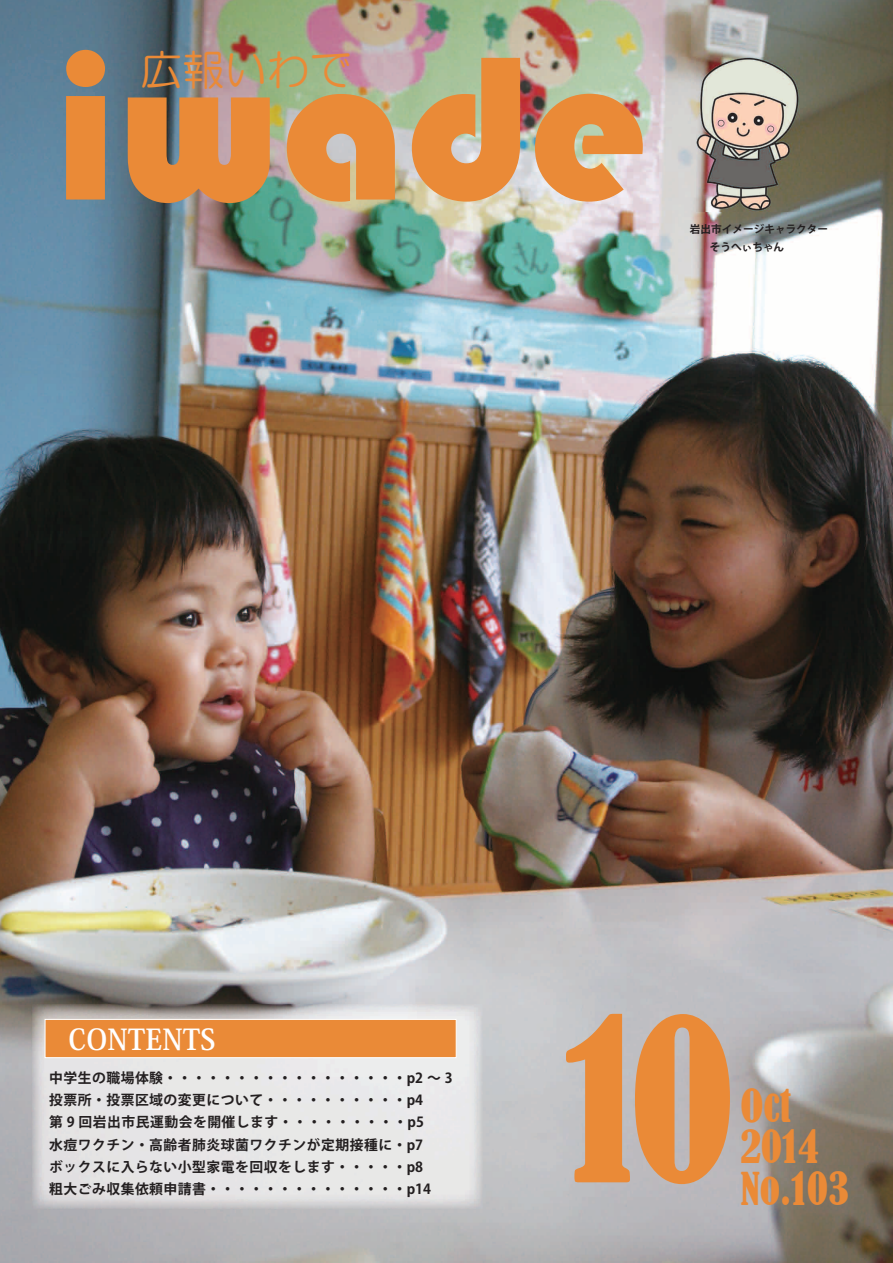
<style>
.page{position:relative;width:893px;height:1263px;background:#fff}
.page>*{position:absolute;margin:0;border:0;box-sizing:border-box;transform-origin:0 0}
.t1{font:212.55px "Bauhaus 93";color:#ea8a37}
.t2{font:condensed 212.55px "Bernard";color:#ea8a37}
.t3{font:condensed 42.45px/82.9px "Bernard";color:#ea8a37}
.t4{font:42.45px "HG Maru Gothic MPRO";color:#ea8a37}
.t5{font:700 28.65px "Koz Min Pro";color:#fff}
.t6{font:700 13.8px/22.4px "Koz Go Pro";letter-spacing:.035em;color:#231f20}
.t7{font:700 10.65px "Koz Go Pro";color:#231f20}
</style>
<div class="page">
<img style="left:0;top:0;width:893px;height:1263px">
<img style="left:32px;top:1004px;width:451px;height:204px">
<div style="left:45px;top:1019px;width:411px;height:39px;background:#ea8a37;border:1px solid #fff"></div>
<img style="left:696px;top:57px;width:103px;height:155px">
<h1 class="t1" style="left:55px;top:8px;width:594px">iwade</h1>
<h2 class="t4" style="left:140px;top:49px;width:214px">広報いわで</h2>
<p class="t7" style="left:690px;top:222px;width:140px">岩出市イメージキャラクター</p>
<p class="t7" style="left:710px;top:240px;width:76px">そうへぃちゃん</p>
<h3 class="t5" style="left:69px;top:1019px;width:149px">CONTENTS</h3>
<p class="t6" style="left:49px;top:1067px;width:405px">中学生の職場体験・・・・・・・・・・・・・・・・・p2 ~ 3投票所・投票区域の変更について・・・・・・・・・・p4<br>第 9 回岩出市民運動会を開催します・・・・・・・・・p5<br>水痘ワクチン・高齢者肺炎球菌ワクチンが定期接種に・p7<br>ボックスに入らない小型家電を回収をします・・・・・p8<br>粗大ごみ収集依頼申請書・・・・・・・・・・・・・・p14</p>
<h1 class="t2" style="left:563px;top:977px;width:173px">10</h1>
<h2 class="t3" style="left:740px;top:1065px;width:110px">Oct<br>No.103</h2>
<h2 class="t3" style="left:740px;top:1106px;width:80px">2014</h2>
</div>
